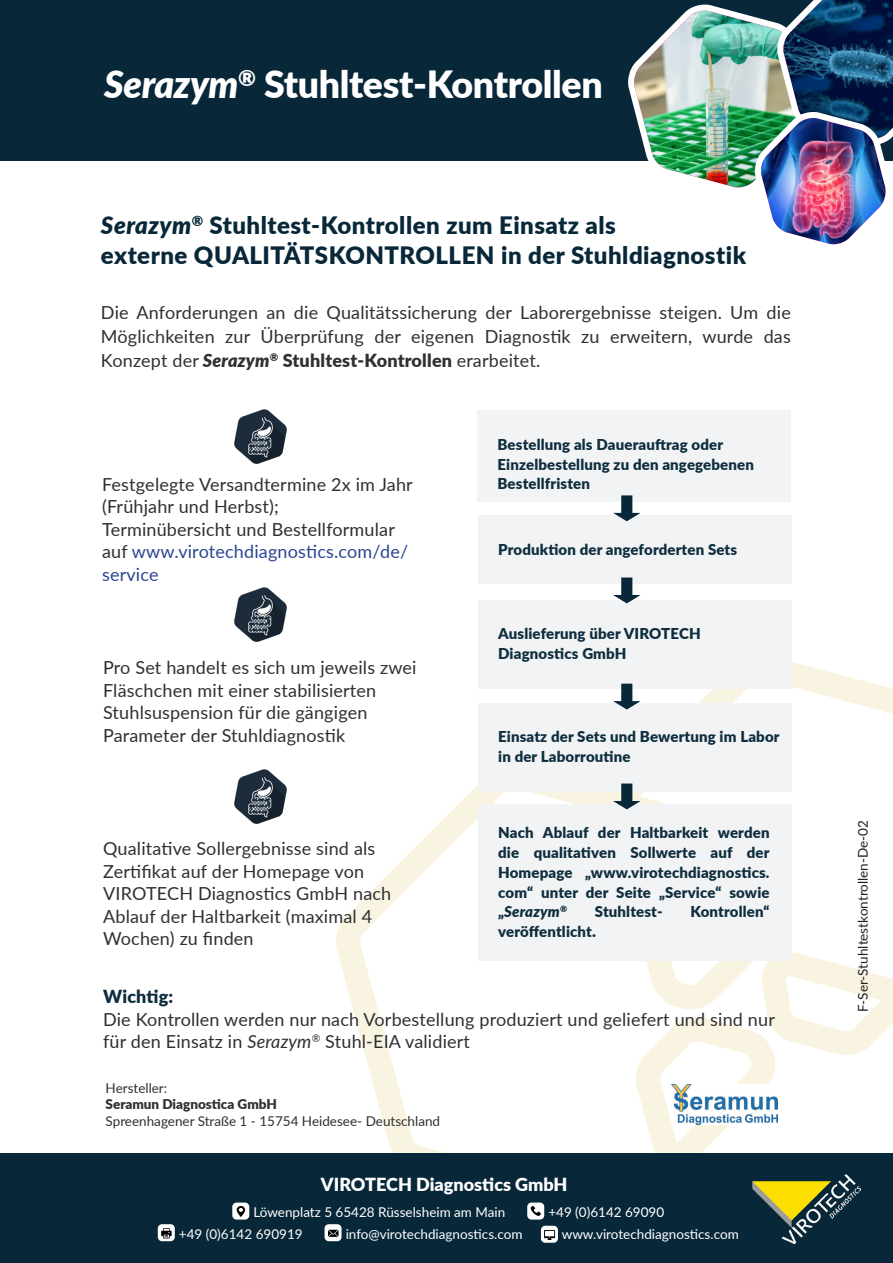
<style>
.page{position:relative;width:893px;height:1263px;background:#fff}
.page>*{position:absolute;margin:0;border:0;box-sizing:border-box;transform-origin:0 0}
.t1{font:900 37.5px "Lato";letter-spacing:-.01em;color:#fff}
.t2{font:900 24px "Lato";letter-spacing:.02em;color:#082839}
.bullet{font:18px/22.5px "Lato";letter-spacing:.01em;color:#312f30}
.t3{font:900 18px "Lato";color:#fff}
.bullet-2{font:900 18px "Lato";letter-spacing:.005em;color:#0e2e3f}
.bullet-3{font:900 15px/19.8px "Lato";letter-spacing:.01em;color:#0e2e3f}
.t4{font:13.5px "Lato";color:#fff}
.bullet-4{font:13.5px "Lato";color:#312f30}
.t5{font:13.5px "Lato";color:#231f20}
.bullet-5{font:900 13.5px "Lato";color:#312f30}
.s1{font-style:italic}
.s2{font-weight:900;font-style:italic}
.s3{font-weight:900}
.s4{color:#2a4692}
.s5{font-size:16.5px}
</style>
<div class="page">
<svg style="left:324px;top:662px;width:569px;height:492px"></svg>
<div style="left:0;top:0;width:893px;height:161px;background:#082839"></div>
<img style="left:628px;top:0;width:265px;height:245px">
<div style="left:0;top:1154px;width:893px;height:109px;background:#082839"></div>
<div style="left:232px;top:1202px;width:17px;height:17px;background:#fff;border-radius:4px"></div>
<svg style="left:237px;top:1206px;width:8px;height:11px"></svg>
<div style="left:527px;top:1202px;width:17px;height:17px;background:#fff;border-radius:4px"></div>
<svg style="left:530px;top:1206px;width:11px;height:10px"></svg>
<div style="left:158px;top:1224px;width:17px;height:17px;background:#fff;border-radius:4px"></div>
<svg style="left:161px;top:1228px;width:11px;height:10px"></svg>
<div style="left:325px;top:1224px;width:17px;height:17px;background:#fff;border-radius:4px"></div>
<svg style="left:328px;top:1230px;width:11px;height:7px"></svg>
<div style="left:541px;top:1226px;width:17px;height:17px;background:#fff;border-radius:4px"></div>
<svg style="left:544px;top:1230px;width:11px;height:10px"></svg>
<img style="left:752px;top:1174px;width:110px;height:71px">
<img style="left:672px;top:1084px;width:105px;height:41px">
<div style="left:477px;top:410px;width:314px;height:92px;background:#f2f3f4"></div>
<div style="left:478px;top:600px;width:314px;height:89px;background:#f2f3f4"></div>
<div style="left:478px;top:703px;width:314px;height:89px;background:#f2f3f4"></div>
<div style="left:478px;top:804px;width:314px;height:156px;background:#f2f3f4"></div>
<div style="left:478px;top:515px;width:314px;height:69px;background:#f2f3f4"></div>
<svg style="left:613px;top:495px;width:28px;height:26px"></svg>
<svg style="left:613px;top:577px;width:28px;height:26px"></svg>
<svg style="left:613px;top:684px;width:28px;height:25px"></svg>
<svg style="left:613px;top:783px;width:28px;height:26px"></svg>
<img style="left:234px;top:409px;width:53px;height:55px">
<img style="left:234px;top:587px;width:53px;height:55px">
<img style="left:234px;top:769px;width:53px;height:55px">
<p class="t1" style="left:104px;top:57px;width:500px"><span class="s1">Serazym</span><sup>®</sup> Stuhltest-Kontrollen</p>
<p class="t2" style="left:101px;top:207px;width:516px"><span class="s1">Serazym</span><sup>®</sup> Stuhltest-Kontrollen zum Einsatz als</p>
<p class="t2" style="left:101px;top:237px;width:647px">externe QUALITÄTSKONTROLLEN in der Stuhldiagnostik</p>
<p class="bullet" style="left:101px;top:300px;width:691px;line-height:24px;text-align:justify">Die Anforderungen an die Qualitätssicherung der Laborergebnisse steigen. Um die Möglichkeiten zur Überprüfung der eigenen Diagnostik zu erweitern, wurde das Konzept der <span class="s2">Serazym</span><sup>®</sup> <span class="s3">Stuhltest-Kontrollen</span> erarbeitet.</p>
<p class="bullet" style="left:102px;top:472px;width:312px">Festgelegte Versandtermine 2x im Jahr (Frühjahr und Herbst);<br>Terminübersicht und Bestellformular auf <span class="s4">www.virotechdiagnostics.com/de/ service</span></p>
<p class="bullet" style="left:103px;top:656px;width:315px">Pro Set handelt es sich um jeweils zwei Fläschchen mit einer stabilisierten Stuhlsuspension für die gängigen Parameter der Stuhldiagnostik</p>
<p class="bullet" style="left:103px;top:837px;width:290px">Qualitative Sollergebnisse sind als<br>Zertifikat auf der Homepage von<br>VIROTECH Diagnostics GmbH nach<br>Ablauf der Haltbarkeit (maximal 4<br>Wochen) zu finden</p>
<p class="bullet-3" style="left:497px;top:434px;width:258px">Bestellung als Dauerauftrag oder<br>Einzelbestellung zu den angegebenen<br>Bestellfristen</p>
<p class="bullet-3" style="left:498px;top:539px;width:240px">Produktion der angeforderten Sets</p>
<p class="bullet-3" style="left:498px;top:623px;width:204px">Auslieferung über VIROTECH<br>Diagnostics GmbH</p>
<p class="bullet-3" style="left:498px;top:726px;width:283px">Einsatz der Sets und Bewertung im Labor in der Laborroutine</p>
<p class="bullet-3" style="left:498px;top:822px;width:273px;text-align:justify">Nach Ablauf der Haltbarkeit werden die qualitativen Sollwerte auf der Homepage „www.virotechdiagnostics. com“ unter der Seite „Service“ sowie „<span class="s1">Serazym</span><sup>®</sup></p>
<p class="bullet-3" style="left:595px;top:901px;width:69px">Stuhltest-</p>
<p class="bullet-3" style="left:691px;top:901px;width:81px">Kontrollen“</p>
<p class="bullet-3" style="left:498px;top:921px;width:99px">veröffentlicht<span class="s5">.</span></p>
<p class="bullet-2" style="left:103px;top:983px;width:72px">Wichtig:</p>
<p class="bullet" style="left:103px;top:1007px;width:673px">Die Kontrollen werden nur nach Vorbestellung produziert und geliefert und sind nur für den Einsatz in <span class="s1">Serazym</span><sup>®</sup> Stuhl-EIA validiert</p>
<p class="bullet-4" style="left:106px;top:1078px;width:63px">Hersteller:</p>
<p class="bullet-5" style="left:106px;top:1094px;width:173px">Seramun Diagnostica GmbH</p>
<p class="bullet-4" style="left:106px;top:1111px;width:336px">Spreenhagener Straße 1 - 15754 Heidesee- Deutschland</p>
<p class="t3" style="left:321px;top:1171px;width:248px">VIROTECH Diagnostics GmbH</p>
<p class="t4" style="left:253px;top:1202px;width:253px">Löwenplatz 5 65428 Rüsselsheim am Main</p>
<p class="t4" style="left:548px;top:1202px;width:117px">+49 (0)6142 69090</p>
<p class="t4" style="left:179px;top:1225px;width:125px">+49 (0)6142 690919</p>
<p class="t4" style="left:346px;top:1225px;width:178px">info@virotechdiagnostics.com</p>
<p class="t4" style="left:562px;top:1225px;width:178px">www.virotechdiagnostics.com</p>
<p class="t5" style="left:853px;top:1012px;width:193px;rotate:-90deg">F-Ser-Stuhltestkontrollen-De-02</p>
</div>
